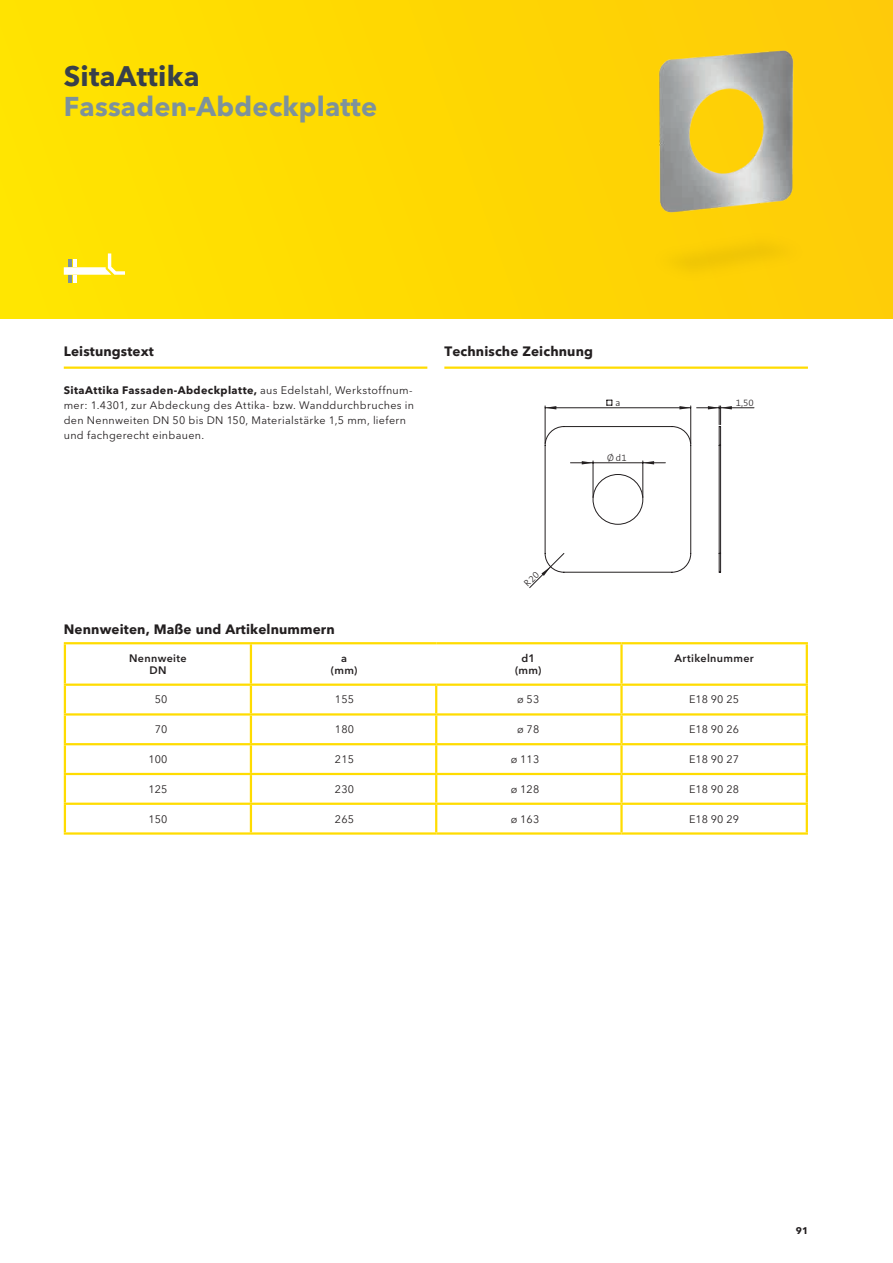
<style>
.page{position:relative;width:893px;height:1263px;background:#fff}
.page>*{position:absolute;margin:0;border:0;box-sizing:border-box;transform-origin:0 0}
.t1{font:700 28.05px "Avenir Next W1 G";letter-spacing:.01em;color:#38404a}
.t2{font:700 27px "Avenir Next W1 G";letter-spacing:.01em;color:#7d929c}
.t3{font:700 13.5px "Avenir Next W1 G";letter-spacing:.01em;color:#231f20}
.t4{font:10.8px/15px "Avenir Next W1 G";letter-spacing:.025em;color:#231f20}
.t5{font:600 10.8px/12px "Avenir Next W1 G";letter-spacing:.03em;color:#231f20;text-align:center}
.t6{font:300 9.6px "The Sans B Plus W3";color:#231f20}
.t7{font:700 9.6px "Avenir Next W1 G";color:#231f20}
.s1{font-weight:700}
</style>
<div class="page">
<div style="left:0;top:0;width:893px;height:319px;background:#ffdb01"></div>
<svg style="left:546px;top:406px;width:10px;height:3px"></svg>
<svg style="left:679px;top:406px;width:11px;height:3px"></svg>
<hr style="left:545px;top:406px;width:1px;height:37px;background:#231f20">
<hr style="left:690px;top:406px;width:1px;height:37px;background:#231f20">
<hr style="left:545px;top:407px;width:146px;height:1px;background:#231f20">
<svg style="left:607px;top:400px;width:6px;height:6px"></svg>
<hr style="left:720px;top:445px;width:1px;height:108px;background:#231f20">
<hr style="left:719px;top:445px;width:1px;height:108px;background:#231f20">
<svg style="left:719px;top:553px;width:2px;height:20px"></svg>
<svg style="left:697px;top:406px;width:35px;height:40px"></svg>
<hr style="left:721px;top:407px;width:33px;height:1px;background:#231f20">
<img style="left:658px;top:31px;width:214px;height:288px">
<hr style="left:64px;top:644px;width:2px;height:39px;background:#ffdc01">
<hr style="left:64px;top:642px;width:187px;height:2px;background:#ffdc01">
<hr style="left:250px;top:644px;width:2px;height:39px;background:#ffdc01">
<hr style="left:251px;top:642px;width:185px;height:2px;background:#ffdc01">
<hr style="left:436px;top:642px;width:185px;height:2px;background:#ffdc01">
<hr style="left:620px;top:644px;width:3px;height:39px;background:#ffdc01">
<hr style="left:621px;top:642px;width:187px;height:2px;background:#ffdc01">
<hr style="left:806px;top:644px;width:2px;height:39px;background:#ffdc01">
<hr style="left:64px;top:686px;width:2px;height:27px;background:#ffdc01">
<hr style="left:64px;top:683px;width:187px;height:3px;background:#ffdc01">
<hr style="left:250px;top:686px;width:2px;height:27px;background:#ffdc01">
<hr style="left:251px;top:683px;width:185px;height:3px;background:#ffdc01">
<hr style="left:435px;top:686px;width:2px;height:27px;background:#ffdc01">
<hr style="left:436px;top:683px;width:185px;height:3px;background:#ffdc01">
<hr style="left:620px;top:686px;width:3px;height:27px;background:#ffdc01">
<hr style="left:621px;top:683px;width:187px;height:3px;background:#ffdc01">
<hr style="left:806px;top:686px;width:2px;height:27px;background:#ffdc01">
<hr style="left:64px;top:715px;width:2px;height:28px;background:#ffdc01">
<hr style="left:64px;top:713px;width:187px;height:2px;background:#ffdc01">
<hr style="left:250px;top:715px;width:2px;height:28px;background:#ffdc01">
<hr style="left:251px;top:713px;width:185px;height:2px;background:#ffdc01">
<hr style="left:435px;top:715px;width:2px;height:28px;background:#ffdc01">
<hr style="left:436px;top:713px;width:185px;height:2px;background:#ffdc01">
<hr style="left:620px;top:715px;width:3px;height:28px;background:#ffdc01">
<hr style="left:621px;top:713px;width:187px;height:2px;background:#ffdc01">
<hr style="left:806px;top:715px;width:2px;height:28px;background:#ffdc01">
<hr style="left:64px;top:745px;width:2px;height:28px;background:#ffdc01">
<hr style="left:64px;top:743px;width:187px;height:2px;background:#ffdc01">
<hr style="left:250px;top:745px;width:2px;height:28px;background:#ffdc01">
<hr style="left:251px;top:743px;width:185px;height:2px;background:#ffdc01">
<hr style="left:435px;top:745px;width:2px;height:28px;background:#ffdc01">
<hr style="left:436px;top:743px;width:185px;height:2px;background:#ffdc01">
<hr style="left:620px;top:745px;width:3px;height:28px;background:#ffdc01">
<hr style="left:621px;top:743px;width:187px;height:2px;background:#ffdc01">
<hr style="left:806px;top:745px;width:2px;height:28px;background:#ffdc01">
<hr style="left:64px;top:775px;width:2px;height:28px;background:#ffdc01">
<hr style="left:64px;top:805px;width:2px;height:27px;background:#ffdc01">
<hr style="left:64px;top:773px;width:187px;height:2px;background:#ffdc01">
<hr style="left:64px;top:803px;width:187px;height:2px;background:#ffdc01">
<hr style="left:64px;top:832px;width:187px;height:3px;background:#ffdc01">
<hr style="left:250px;top:775px;width:2px;height:28px;background:#ffdc01">
<hr style="left:250px;top:805px;width:2px;height:27px;background:#ffdc01">
<hr style="left:251px;top:773px;width:185px;height:2px;background:#ffdc01">
<hr style="left:251px;top:803px;width:185px;height:2px;background:#ffdc01">
<hr style="left:251px;top:832px;width:185px;height:3px;background:#ffdc01">
<hr style="left:435px;top:775px;width:2px;height:28px;background:#ffdc01">
<hr style="left:435px;top:805px;width:2px;height:27px;background:#ffdc01">
<hr style="left:436px;top:773px;width:185px;height:2px;background:#ffdc01">
<hr style="left:436px;top:803px;width:185px;height:2px;background:#ffdc01">
<hr style="left:436px;top:832px;width:185px;height:3px;background:#ffdc01">
<hr style="left:620px;top:775px;width:3px;height:28px;background:#ffdc01">
<hr style="left:620px;top:805px;width:3px;height:27px;background:#ffdc01">
<hr style="left:621px;top:773px;width:187px;height:2px;background:#ffdc01">
<hr style="left:806px;top:775px;width:2px;height:28px;background:#ffdc01">
<hr style="left:806px;top:805px;width:2px;height:27px;background:#ffdc01">
<hr style="left:621px;top:803px;width:187px;height:2px;background:#ffdc01">
<hr style="left:621px;top:832px;width:187px;height:3px;background:#ffdc01">
<hr style="left:64px;top:366px;width:363px;height:3px;background:#ffdc01">
<hr style="left:444px;top:366px;width:364px;height:3px;background:#ffdc01">
<svg style="left:64px;top:253px;width:61px;height:30px"></svg>
<svg style="left:529px;top:426px;width:162px;height:162px"></svg>
<h1 class="t1" style="left:64px;top:59px;width:137px">SitaAttika</h1>
<h2 class="t2" style="left:64px;top:90px;width:315px">Fassaden-Abdeckplatte</h2>
<p class="t3" style="left:64px;top:343px;width:92px">Leistungstext</p>
<p class="t3" style="left:444px;top:343px;width:150px">Technische Zeichnung</p>
<p class="t4" style="left:64px;top:383px;width:352px"><span class="s1">SitaAttika Fassaden-Abdeckplatte,</span> aus Edelstahl, Werkstoffnum&shy;mer: 1.4301, zur Abdeckung des Attika- bzw. Wanddurchbruches in den Nennweiten DN 50 bis DN 150, Materialstärke 1,5 mm, liefern und fachgerecht einbauen.</p>
<p class="t6" style="left:615px;top:397px;width:7px">a</p>
<p class="t6" style="left:736px;top:397px;width:19px">1,50</p>
<p class="t6" style="left:607px;top:452px;width:21px">Ø d1</p>
<p class="t3" style="left:64px;top:621px;width:272px">Nennweiten, Maße und Artikelnummern</p>
<p class="t5" style="left:129px;top:652px;width:59px">Nennweite<br>DN</p>
<p class="t5" style="left:331px;top:652px;width:28px">a (mm)</p>
<p class="t5" style="left:515px;top:652px;width:28px">d1 (mm)</p>
<p class="t5" style="left:674px;top:652px;width:81px">Artikelnummer</p>
<p class="t4" style="left:155px;top:692px;width:14px">50</p>
<p class="t4" style="left:335px;top:692px;width:21px">155</p>
<p class="t4" style="left:517px;top:692px;width:24px">ø 53</p>
<p class="t4" style="left:689px;top:692px;width:51px">E18 90 25</p>
<p class="t4" style="left:155px;top:722px;width:14px">70</p>
<p class="t4" style="left:335px;top:722px;width:21px">180</p>
<p class="t4" style="left:517px;top:722px;width:24px">ø 78</p>
<p class="t4" style="left:689px;top:722px;width:51px">E18 90 26</p>
<p class="t4" style="left:148px;top:752px;width:21px">100</p>
<p class="t4" style="left:335px;top:752px;width:21px">215</p>
<p class="t4" style="left:511px;top:752px;width:30px">ø 113</p>
<p class="t4" style="left:689px;top:752px;width:51px">E18 90 27</p>
<p class="t4" style="left:148px;top:781px;width:21px">125</p>
<p class="t4" style="left:335px;top:781px;width:21px">230</p>
<p class="t4" style="left:511px;top:781px;width:30px">ø 128</p>
<p class="t4" style="left:689px;top:781px;width:51px">E18 90 28</p>
<p class="t4" style="left:148px;top:811px;width:21px">150</p>
<p class="t4" style="left:335px;top:811px;width:21px">265</p>
<p class="t4" style="left:511px;top:811px;width:30px">ø 163</p>
<p class="t4" style="left:689px;top:811px;width:51px">E18 90 29</p>
<p class="t7" style="left:796px;top:1224px;width:14px">91</p>
</div>
